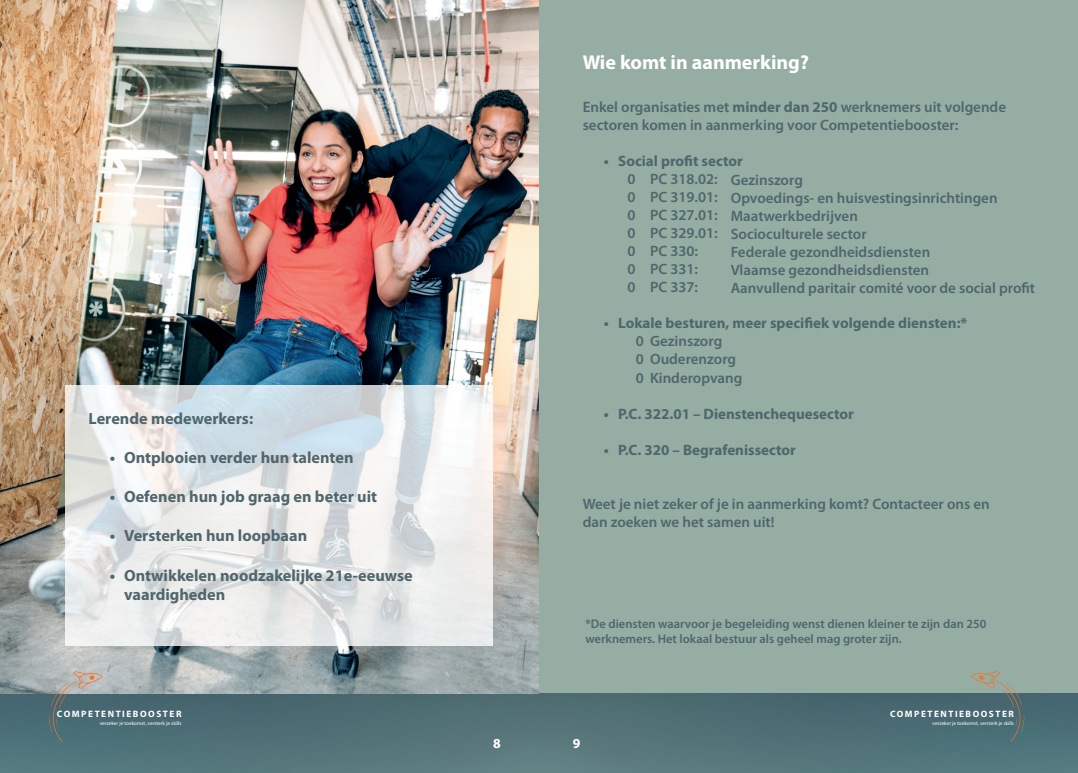
<style>
.page{position:relative;width:1078px;height:773px;background:#fff}
.page>*{position:absolute;margin:0;border:0;box-sizing:border-box;transform-origin:0 0}
.t1{font:700 20px "Myriad Pro";color:#fff}
.t2{font:700 16.25px/19.5px "Myriad Pro";color:#4f666d}
.t3{font:600 15px/18px "Myriad Pro";color:#4f666d}
.t4{font:700 15px "Myriad Pro";color:#4f666d}
.t5{font:700 13.75px "Myriad Pro";color:#fff}
.t6{font:600 12.5px/15px "Myriad Pro";color:#4f666d}
.t7{font:700 9.25px "Myriad Pro";letter-spacing:.165em;color:#fff}
.t8{font:5.25px "Myriad Pro";color:#fff}
.s1{font-weight:700}
</style>
<div class="page">
<div style="left:0;top:0;width:1077px;height:772px;background:#95ada2"></div>
<img style="left:0;top:693px;width:539px;height:79px">
<div style="left:539px;top:693px;width:538px;height:79px;background:linear-gradient(to right,#567377,#4a6f77)"></div>
<svg style="left:970px;top:671px;width:53px;height:71px"></svg>
<img style="left:0;top:0;width:539px;height:693px">
<svg style="left:49px;top:671px;width:54px;height:71px;background:#6e8285"></svg>
<svg style="left:65px;top:385px;width:427px;height:260px;background:#e4e7e8"></svg>
<p class="t2" style="left:88px;top:408px;width:166px">Lerende medewerkers:</p>
<p class="t2" style="left:110px;top:447px;width:245px">• Ontplooien verder hun talenten</p>
<p class="t2" style="left:110px;top:486px;width:269px">• Oefenen hun job graag en beter uit</p>
<p class="t2" style="left:110px;top:525px;width:199px">• Versterken hun loopbaan</p>
<p class="t2" style="left:124px;top:564px;width:290px;text-indent:-14px">• Ontwikkelen noodzakelijke 21e-eeuwse vaardigheden</p>
<p class="t7" style="left:57px;top:707px;width:126px">COMPETENTIEBOOSTER</p>
<p class="t8" style="left:100px;top:720px;width:83px">verzeker je toekomst, versterk je skills</p>
<h1 class="t1" style="left:582px;top:49px;width:228px">Wie komt in aanmerking?</h1>
<p class="t3" style="left:582px;top:98px;width:425px">Enkel organisaties met <span class="s1">minder dan 250</span> werknemers uit volgende sectoren komen in aanmerking voor Competentiebooster:</p>
<p class="t4" style="left:603px;top:151px;width:140px">• Social profit sector</p>
<p class="t3" style="left:627px;top:170px;width:92px">0 PC 318.02:<br>0 PC 319.01:<br>0 PC 327.01:<br>0 PC 329.01:<br>0 PC 330:<br>0 PC 331:<br>0 PC 337:</p>
<p class="t4" style="left:603px;top:313px;width:365px">• Lokale besturen, meer specifiek volgende diensten:*</p>
<p class="t3" style="left:635px;top:332px;width:108px">0 Gezinszorg<br>0 Ouderenzorg<br>0 Kinderopvang</p>
<p class="t4" style="left:603px;top:403px;width:251px">• P.C. 322.01 – Dienstenchequesector</p>
<p class="t4" style="left:603px;top:439px;width:193px">• P.C. 320 – Begrafenissector</p>
<p class="t3" style="left:730px;top:171px;width:306px">Gezinszorg<br>Opvoedings- en huisvestingsinrichtingen<br>Maatwerkbedrijven<br>Socioculturele sector<br>Federale gezondheidsdiensten<br>Vlaamse gezondheidsdiensten<br>Aanvullend paritair comité voor de social profit</p>
<p class="t3" style="left:582px;top:494px;width:408px">Weet je niet zeker of je in aanmerking komt? Contacteer ons en dan zoeken we het samen uit!</p>
<p class="t6" style="left:585px;top:615px;width:402px">*De diensten waarvoor je begeleiding wenst dienen kleiner te zijn dan 250 werknemers. Het lokaal bestuur als geheel mag groter zijn.</p>
<p class="t5" style="left:493px;top:734px;width:9px">8</p>
<p class="t5" style="left:572px;top:734px;width:9px">9</p>
<p class="t7" style="left:889px;top:707px;width:125px">COMPETENTIEBOOSTER</p>
<p class="t8" style="left:932px;top:719px;width:83px">verzeker je toekomst, versterk je skills</p>
</div>
